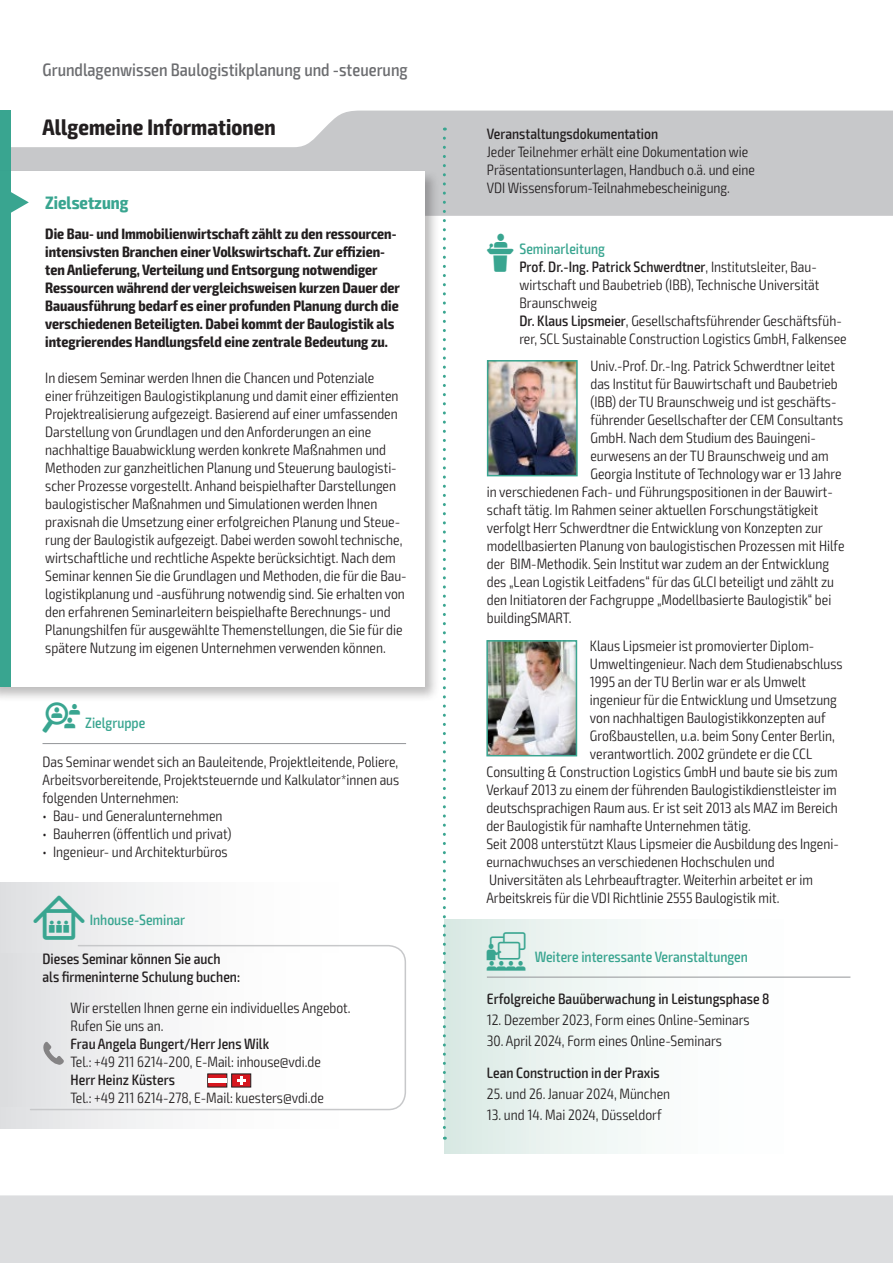
<style>
.page{position:relative;width:893px;height:1263px;background:#fff}
.page>*{position:absolute;margin:0;border:0;box-sizing:border-box;transform-origin:0 0}
.t1{font:700 condensed 22.5px "Exo 2";letter-spacing:.005em;color:#231f20}
.t2{font:500 condensed 18px "Exo 2";color:#6c6d70}
.t3{font:700 condensed 18px "Exo 2";color:#39a590}
.t4{font:300 condensed 15px/18px "Exo 2";color:#231f20}
.t5{font:700 condensed 15px/18px "Exo 2";color:#231f20}
.t6{font:500 condensed 15px/18px "Exo 2";color:#231f20}
.t7{font:500 condensed 15px "Exo 2";color:#39a590}
.s1{font-family:"VDI Iconset S4 A Regular";font-weight:400;font-stretch:normal;color:#39a590}
.s2{font-weight:500;color:#39a590}
.s3{font-weight:500}
.s4{font-family:"VDI Iconset S4 A Regular";font-weight:400;font-stretch:normal}
.s5{font-family:"VDI Iconset S4 A Regular";font-weight:400;font-stretch:normal;font-size:15.45px}
.s6{font-family:"VDI Iconset S4 A Regular";font-weight:400;font-stretch:normal;font-size:19.5px}
</style>
<div class="page">
<div style="left:0;top:1195px;width:893px;height:68px;background:#dcdddf"></div>
<svg style="left:11px;top:111px;width:881px;height:105px;fill:#c7c8ca"></svg>
<hr style="left:892px;top:111px;width:1px;height:105px;background:#39a590">
<div style="left:0;top:111px;width:11px;height:63px;background:#39a590"></div>
<div style="left:0;top:168px;width:440px;height:534px;background:#231f20;opacity:.3"></div>
<div style="left:0;top:171px;width:424px;height:516px;background:#fff"></div>
<div style="left:0;top:171px;width:11px;height:516px;background:#39a590"></div>
<svg style="left:11px;top:192px;width:18px;height:21px"></svg>
<hr style="left:43px;top:743px;width:363px;height:1px;background:#939598">
<div style="left:444px;top:920px;width:406px;height:233px;background:linear-gradient(to right,#dfece8,#fff)"></div>
<hr style="left:487px;top:977px;width:363px;height:1px;background:#939598">
<img style="left:490px;top:363px;width:85px;height:110px">
<div style="left:487px;top:360px;width:91px;height:116px;border:2px solid #39a590"></div>
<img style="left:489px;top:643px;width:85px;height:110px">
<div style="left:486px;top:640px;width:91px;height:116px;border:2px solid #39a590"></div>
<div style="left:0;top:882px;width:406px;height:247px;background:linear-gradient(to right,#e4e5e7,#fff)"></div>
<svg style="left:29px;top:944px;width:377px;height:167px"></svg>
<div style="left:0;top:954px;width:383px;height:152px;background:linear-gradient(to right,#e2e3e5,#fff)"></div>
<svg style="left:207px;top:1073px;width:44px;height:14px"></svg>
<hr style="left:208px;top:1078px;width:19px;height:4px;background:#fff">
<svg style="left:43px;top:1042px;width:21px;height:23px"></svg>
<svg style="left:443px;top:138px;width:3px;height:1002px"></svg>
<p class="t2" style="left:43px;top:59px;width:367px">Grundlagenwissen Baulogistikplanung und -steuerung</p>
<h1 class="t1" style="left:43px;top:113px;width:235px">Allgemeine Informationen</h1>
<p class="t6" style="left:487px;top:125px;width:173px">Veranstaltungsdokumentation</p>
<p class="t4" style="left:487px;top:143px;width:270px">Jeder Teilnehmer erhält eine Dokumentation wie<br>Präsentationsunterlagen, Handbuch o.ä. und eine<br>VDI Wissensforum-Teilnahmebescheinigung.</p>
<p class="t5" style="left:45px;top:225px;width:356px">Die Bau- und Immobilienwirtschaft zählt zu den ressourcen&shy;intensivsten Branchen einer Volkswirtschaft. Zur effizien&shy;ten Anlieferung, Verteilung und Entsorgung notwendiger Ressourcen während der vergleichsweisen kurzen Dauer der Bauausführung bedarf es einer profunden Planung durch die verschiedenen Beteiligten. Dabei kommt der Baulogistik als integrierendes Handlungsfeld eine zentrale Bedeutung zu.</p>
<p class="t4" style="left:45px;top:369px;width:363px">In diesem Seminar werden Ihnen die Chancen und Potenziale<br>einer frühzeitigen Baulogistikplanung und damit einer effizienten Projektrealisierung aufgezeigt. Basierend auf einer umfassenden Darstellung von Grundlagen und den Anforderungen an eine nachhaltige Bauabwicklung werden konkrete Maßnahmen und Methoden zur ganzheitlichen Planung und Steuerung baulogisti&shy;scher Prozesse vorgestellt. Anhand beispielhafter Darstellungen baulogistischer Maßnahmen und Simulationen werden Ihnen praxisnah die Umsetzung einer erfolgreichen Planung und Steue&shy;rung der Baulogistik aufgezeigt. Dabei werden sowohl technische, wirtschaftliche und rechtliche Aspekte berücksichtigt. Nach dem Seminar kennen Sie die Grundlagen und Methoden, die für die Bau&shy;logistikplanung und -ausführung notwendig sind. Sie erhalten von den erfahrenen Seminarleitern beispielhafte Berechnungs- und Planungshilfen für ausgewählte Themenstellungen, die Sie für die spätere Nutzung im eigenen Unternehmen verwenden können.</p>
<p class="t3" style="left:45px;top:192px;width:85px">Zielsetzung</p>
<p class="t4" style="left:519px;top:240px;width:329px;text-indent:-33px"><span class="s1">L</span> <span class="s2">Seminarleitung<br></span><span class="s3">Prof. Dr.-Ing. Patrick Schwerdtner</span>, Institutsleiter, Bau&shy;wirtschaft und Baubetrieb (IBB), Technische Universität Braunschweig<br><span class="s3">Dr. Klaus Lipsmeier</span>, Gesellschaftsführender Geschäftsfüh&shy;rer, SCL Sustainable Construction Logistics GmbH, Falkensee</p>
<p class="t4" style="left:590px;top:357px;width:246px">Univ.-Prof. Dr.-Ing. Patrick Schwerdtner leitet</p>
<p class="t4" style="left:590px;top:375px;width:249px">das Institut für Bauwirtschaft und Baubetrieb</p>
<p class="t4" style="left:590px;top:393px;width:248px">(IBB) der TU Braunschweig und ist geschäfts-</p>
<p class="t4" style="left:590px;top:411px;width:254px">führender Gesellschafter der CEM Consultants</p>
<p class="t4" style="left:590px;top:429px;width:227px">GmbH. Nach dem Studium des Bauingeni-</p>
<p class="t4" style="left:590px;top:447px;width:240px">eurwesens an der TU Braunschweig und am</p>
<p class="t4" style="left:590px;top:465px;width:253px">Georgia Institute of Technology war er 13 Jahre</p>
<p class="t4" style="left:487px;top:483px;width:347px">in verschiedenen Fach- und Führungspositionen in der Bauwirt-</p>
<p class="t4" style="left:487px;top:501px;width:333px">schaft tätig. Im Rahmen seiner aktuellen Forschungstätigkeit</p>
<p class="t4" style="left:487px;top:519px;width:338px">verfolgt Herr Schwerdtner die Entwicklung von Konzepten zur</p>
<p class="t4" style="left:487px;top:537px;width:359px">modellbasierten Planung von baulogistischen Prozessen mit Hilfe</p>
<p class="t4" style="left:487px;top:555px;width:344px">der BIM-Methodik. Sein Institut war zudem an der Entwicklung</p>
<p class="t4" style="left:487px;top:573px;width:349px">des „Lean Logistik Leitfadens“ für das GLCI beteiligt und zählt zu</p>
<p class="t4" style="left:487px;top:591px;width:346px">den Initiatoren der Fachgruppe „Modellbasierte Baulogistik“ bei</p>
<p class="t4" style="left:487px;top:609px;width:86px">buildingSMART.</p>
<p class="t4" style="left:590px;top:637px;width:226px">Klaus Lipsmeier ist promovierter Diplom-</p>
<p class="t4" style="left:590px;top:655px;width:254px">Umweltingenieur. Nach dem Studienabschluss</p>
<p class="t4" style="left:590px;top:673px;width:218px">1995 an der TU Berlin war er als Umwelt</p>
<p class="t4" style="left:590px;top:691px;width:248px">ingenieur für die Entwicklung und Umsetzung</p>
<p class="t4" style="left:590px;top:709px;width:237px">von nachhaltigen Baulogistikkonzepten auf</p>
<p class="t4" style="left:590px;top:727px;width:246px">Großbaustellen, u.a. beim Sony Center Berlin,</p>
<p class="t4" style="left:590px;top:745px;width:224px">verantwortlich. 2002 gründete er die CCL</p>
<p class="t4" style="left:486px;top:763px;width:353px">Consulting &amp; Construction Logistics GmbH und baute sie bis zum</p>
<p class="t4" style="left:486px;top:781px;width:352px">Verkauf 2013 zu einem der führenden Baulogistikdienstleister im</p>
<p class="t4" style="left:486px;top:799px;width:353px">deutschsprachigen Raum aus. Er ist seit 2013 als MAZ im Bereich</p>
<p class="t4" style="left:486px;top:817px;width:266px">der Baulogistik für namhafte Unternehmen tätig.</p>
<p class="t4" style="left:486px;top:835px;width:354px">Seit 2008 unterstützt Klaus Lipsmeier die Ausbildung des Ingeni-</p>
<p class="t4" style="left:486px;top:853px;width:290px">eurnachwuchses an verschiedenen Hochschulen und</p>
<p class="t4" style="left:489px;top:871px;width:325px">Universitäten als Lehrbeauftragter. Weiterhin arbeitet er im</p>
<p class="t7" style="left:43px;top:714px;width:104px"><span class="s4">Z</span> Zielgruppe</p>
<p class="t4" style="left:43px;top:753px;width:358px;text-align:justify">Das Seminar wendet sich an Bauleitende, Projektleitende, Poliere, Arbeitsvorbereitende, Projektsteuernde und Kalkulator*innen aus folgenden Unternehmen:</p>
<p class="t4" style="left:43px;top:807px;width:181px">• Bau- und Generalunternehmen</p>
<p class="t4" style="left:43px;top:825px;width:190px">• Bauherren (öffentlich und privat)</p>
<p class="t4" style="left:43px;top:843px;width:187px">• Ingenieur- und Architekturbüros</p>
<p class="t7" style="left:33px;top:911px;width:153px"><span class="s5">I</span> Inhouse-Seminar</p>
<p class="t4" style="left:486px;top:889px;width:295px">Arbeitskreis für die VDI Richtlinie 2555 Baulogistik mit.</p>
<p class="t6" style="left:43px;top:950px;width:199px">Dieses Seminar können Sie auch als firmeninterne Schulung buchen:</p>
<p class="t4" style="left:71px;top:999px;width:282px">Wir erstellen Ihnen gerne ein individuelles Angebot.<br>Rufen Sie uns an.</p>
<p class="t6" style="left:71px;top:1035px;width:200px">Frau Angela Bungert/Herr Jens Wilk</p>
<p class="t4" style="left:71px;top:1053px;width:252px">Tel.: +49 211 6214-200, E-Mail: inhouse@vdi.de</p>
<p class="t6" style="left:71px;top:1071px;width:106px">Herr Heinz Küsters</p>
<p class="t4" style="left:71px;top:1089px;width:255px">Tel.: +49 211 6214-278, E-Mail: kuesters@vdi.de</p>
<p class="t7" style="left:487px;top:948px;width:263px"><span class="s6">W</span> Weitere interessante Veranstaltungen</p>
<p class="t6" style="left:487px;top:990px;width:284px">Erfolgreiche Bauüberwachung in Leistungsphase 8</p>
<p class="t4" style="left:487px;top:1011px;width:264px">12. Dezember 2023, Form eines Online-Seminars</p>
<p class="t4" style="left:487px;top:1032px;width:237px">30. April 2024, Form eines Online-Seminars</p>
<p class="t6" style="left:487px;top:1064px;width:174px">Lean Construction in der Praxis</p>
<p class="t4" style="left:487px;top:1085px;width:185px">25. und 26. Januar 2024, München</p>
<p class="t4" style="left:487px;top:1106px;width:176px">13. und 14. Mai 2024, Düsseldorf</p>
</div>
